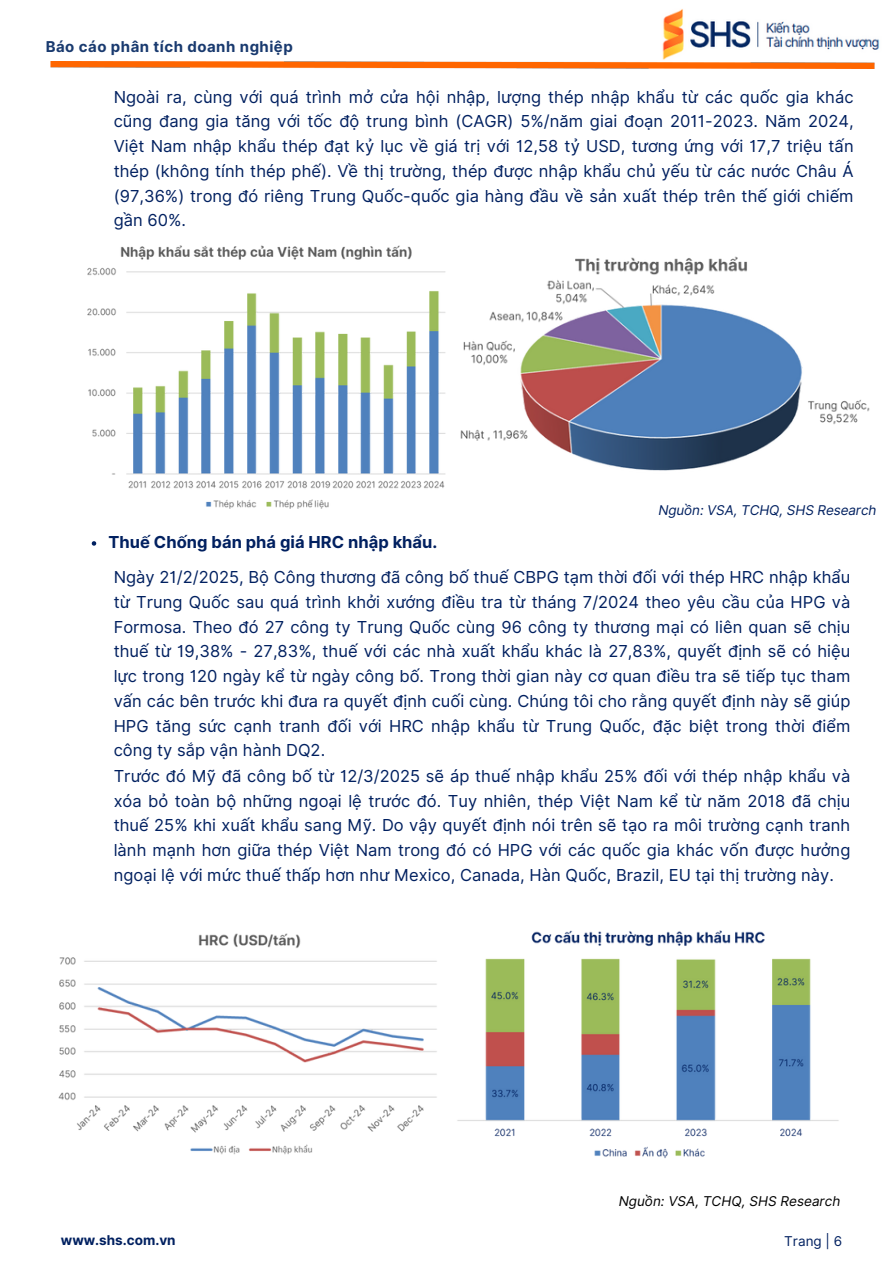
<style>
.page{position:relative;width:894px;height:1264px;background:#fff}
.page>*{position:absolute;margin:0;border:0;box-sizing:border-box;transform-origin:0 0}
.t1{font:16.5px/24.8px "Inter";letter-spacing:.005em;color:#002060;text-align:justify}
.t2{font:700 16.5px "Inter";color:#002060}
.t3{font:700 15px "Inter";letter-spacing:.035em;color:#193a6f}
.t4{font:italic 13.5px "Inter";letter-spacing:-.005em;color:#002060}
.t5{font:italic 13.5px "Inter";color:#000}
.t6{font:700 13.5px "Inter";color:#002060}
.t7{font:13.5px "Inter";color:#002060}
</style>
<div class="page">
<img style="left:50px;top:62px;width:825px;height:7px">
<img style="left:662px;top:9px;width:218px;height:51px">
<img style="left:460px;top:256px;width:410px;height:215px">
<img style="left:87px;top:245px;width:359px;height:264px">
<img style="left:457px;top:930px;width:382px;height:228px">
<img style="left:58px;top:933px;width:379px;height:222px">
<svg style="left:92px;top:541px;width:4px;height:4px"></svg>
<p class="t3" style="left:46px;top:38px;width:248px">Báo cáo phân tích doanh nghiệp</p>
<p class="t1" style="left:114px;top:84px;width:741px">Ngoài ra, cùng với quá trình mở cửa hội nhập, lượng thép nhập khẩu từ các quốc gia khác cũng đang gia tăng với tốc độ trung bình (CAGR) 5%/năm giai đoạn 2011-2023. Năm 2024, Việt Nam nhập khẩu thép đạt kỷ lục về giá trị với 12,58 tỷ USD, tương ứng với 17,7 triệu tấn thép (không tính thép phế). Về thị trường, thép được nhập khẩu chủ yếu từ các nước Châu Á (97,36%) trong đó riêng Trung Quốc-quốc gia hàng đầu về sản xuất thép trên thế giới chiếm gần 60%.</p>
<p class="t2" style="left:108px;top:532px;width:330px">Thuế Chống bán phá giá HRC nhập khẩu.</p>
<h1 class="t4" style="left:658px;top:502px;width:219px">Nguồn: VSA, TCHQ, SHS Research</h1>
<p class="t1" style="left:114px;top:564px;width:738px">Ngày 21/2/2025, Bộ Công thương đã công bố thuế CBPG tạm thời đối với thép HRC nhập khẩu từ Trung Quốc sau quá trình khởi xướng điều tra từ tháng 7/2024 theo yêu cầu của HPG và Formosa. Theo đó 27 công ty Trung Quốc cùng 96 công ty thương mại có liên quan sẽ chịu thuế từ 19,38% - 27,83%, thuế với các nhà xuất khẩu khác là 27,83%, quyết định sẽ có hiệu lực trong 120 ngày kể từ ngày công bố. Trong thời gian này cơ quan điều tra sẽ tiếp tục tham vấn các bên trước khi đưa ra quyết định cuối cùng. Chúng tôi cho rằng quyết định này sẽ giúp HPG tăng sức cạnh tranh đối với HRC nhập khẩu từ Trung Quốc, đặc biệt trong thời điểm công ty sắp vận hành DQ2.</p>
<p class="t1" style="left:114px;top:763px;width:738px">Trước đó Mỹ đã công bố từ 12/3/2025 sẽ áp thuế nhập khẩu 25% đối với thép nhập khẩu và xóa bỏ toàn bộ những ngoại lệ trước đó. Tuy nhiên, thép Việt Nam kể từ năm 2018 đã chịu thuế 25% khi xuất khẩu sang Mỹ. Do vậy quyết định nói trên sẽ tạo ra môi trường cạnh tranh lành mạnh hơn giữa thép Việt Nam trong đó có HPG với các quốc gia khác vốn được hưởng ngoại lệ với mức thuế thấp hơn như Mexico, Canada, Hàn Quốc, Brazil, EU tại thị trường này.</p>
<h2 class="t5" style="left:618px;top:1192px;width:223px">Nguồn: VSA, TCHQ, SHS Research</h2>
<p class="t6" style="left:61px;top:1232px;width:116px">www.shs.com.vn</p>
<h2 class="t7" style="left:784px;top:1232px;width:59px">Trang | 6</h2>
</div>
